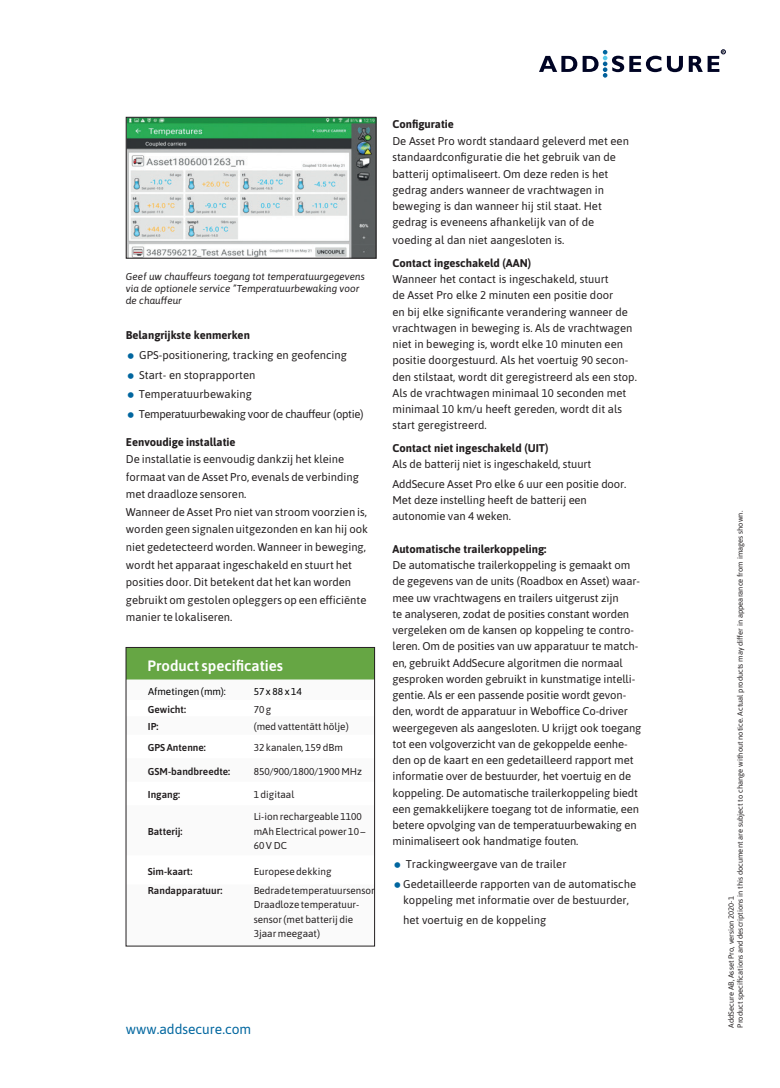
<style>
.page{position:relative;width:780px;height:1088px;background:#fff}
.page>*{position:absolute;margin:0;border:0;box-sizing:border-box;transform-origin:0 0}
.t1{font:600 15px "Asap";color:#fff}
.t2{font:13.75px "Asap";color:#01669f}
.t3{font:11.25px/16.2px "Asap";color:#231f20}
.t4{font:700 11.25px "Asap";color:#231f20}
.t5{font:10px/14.5px "Asap";color:#231f20}
.t6{font:italic 10px/12px "Asap";color:#231f20}
.t7{font:600 10px "Asap";color:#231f20}
.t8{font:10px "Asap";color:#000001}
.t9{font:7.5px/9px "Asap";color:#231f20}
</style>
<div class="page">
<svg style="left:539px;top:50px;width:186px;height:28px"></svg>
<img style="left:128px;top:119px;width:246px;height:137px">
<div style="left:126px;top:117px;width:250px;height:141px;border:1px solid #231f20"></div>
<div style="left:126px;top:647px;width:249px;height:32px;background:#66a644"></div>
<div style="left:126px;top:647px;width:249px;height:299px;border:1px solid #231f20"></div>
<p class="t6" style="left:126px;top:270px;width:240px">Geef uw chauffeurs toegang tot temperatuurgegevens via de optionele service ”Temperatuurbewaking voor de chauffeur</p>
<p class="t4" style="left:126px;top:327px;width:126px">Belangrijkste kenmerken</p>
<p class="t3" style="left:139px;top:344px;width:226px;line-height:19.8px">GPS-positionering, tracking en geofencing Start- en stoprapporten Temperatuurbewaking<br>Temperatuurbewaking voor de chauffeur (optie)</p>
<p class="t4" style="left:126px;top:434px;width:111px">Eenvoudige installatie</p>
<p class="t3" style="left:126px;top:450px;width:244px;line-height:17.5px">De installatie is eenvoudig dankzij het kleine formaat van de Asset Pro, evenals de verbinding met draadloze sensoren.<br>Wanneer de Asset Pro niet van stroom voorzien is, worden geen signalen uitgezonden en kan hij ook niet gedetecteerd worden. Wanneer in beweging, wordt het apparaat ingeschakeld en stuurt het posities door. Dit betekent dat het kan worden gebruikt om gestolen opleggers op een efficiënte manier te lokaliseren.</p>
<h1 class="t1" style="left:147px;top:655px;width:137px">Product specificaties</h1>
<p class="t8" style="left:148px;top:684px;width:79px">Afmetingen (mm):</p>
<p class="t8" style="left:254px;top:684px;width:50px">57 x 88 x 14</p>
<p class="t7" style="left:148px;top:702px;width:40px">Gewicht:</p>
<p class="t5" style="left:254px;top:701px;width:19px">70 g</p>
<p class="t7" style="left:148px;top:719px;width:12px">IP:</p>
<p class="t5" style="left:254px;top:719px;width:96px">(med vattentätt hölje)</p>
<p class="t7" style="left:148px;top:740px;width:59px">GPS Antenne:</p>
<p class="t5" style="left:254px;top:740px;width:91px">32 kanalen, 159 dBm</p>
<p class="t7" style="left:148px;top:764px;width:84px">GSM-bandbreedte:</p>
<p class="t5" style="left:254px;top:763px;width:110px">850/900/1800/1900 MHz</p>
<p class="t7" style="left:148px;top:787px;width:34px">Ingang:</p>
<p class="t5" style="left:254px;top:787px;width:42px">1 digitaal</p>
<p class="t7" style="left:148px;top:824px;width:36px">Batterij:</p>
<p class="t5" style="left:254px;top:809px;width:113px">Li-ion rechargeable 1100 mAh Electrical power 10 –<br>60 V DC</p>
<p class="t7" style="left:148px;top:864px;width:46px">Sim-kaart:</p>
<p class="t5" style="left:254px;top:863px;width:79px">Europese dekking</p>
<p class="t7" style="left:148px;top:883px;width:76px">Randapparatuur:</p>
<p class="t5" style="left:254px;top:882px;width:122px">Bedrade temperatuursensor<br>Draadloze temperatuur&shy;sensor (met batterij die<br>3jaar meegaat)</p>
<p class="t4" style="left:392px;top:116px;width:63px">Configuratie</p>
<p class="t3" style="left:392px;top:132px;width:238px">De Asset Pro wordt standaard geleverd met een standaardconfiguratie die het gebruik van de batterij optimaliseert. Om deze reden is het gedrag anders wanneer de vrachtwagen in beweging is dan wanneer hij stil staat. Het gedrag is eveneens afhankelijk van of de</p>
<p class="t3" style="left:392px;top:232px;width:173px">voeding al dan niet aangesloten is.</p>
<p class="t4" style="left:392px;top:255px;width:140px">Contact ingeschakeld (AAN)</p>
<p class="t3" style="left:392px;top:270px;width:246px">Wanneer het contact is ingeschakeld, stuurt<br>de Asset Pro elke 2 minuten een positie door<br>en bij elke significante verandering wanneer de vrachtwagen in beweging is. Als de vrachtwagen niet in beweging is, wordt elke 10 minuten een positie doorgestuurd. Als het voertuig 90 secon&shy;den stilstaat, wordt dit geregistreerd als een stop.<br>Als de vrachtwagen minimaal 10 seconden met minimaal 10 km/u heeft gereden, wordt dit als start geregistreerd.</p>
<p class="t4" style="left:392px;top:440px;width:157px">Contact niet ingeschakeld (UIT)</p>
<p class="t3" style="left:392px;top:453px;width:235px;line-height:19.8px">Als de batterij niet is ingeschakeld, stuurt<br>AddSecure Asset Pro elke 6 uur een positie door.</p>
<p class="t3" style="left:392px;top:491px;width:196px">Met deze instelling heeft de batterij een autonomie van 4 weken.</p>
<p class="t4" style="left:392px;top:541px;width:155px">Automatische trailerkoppeling:</p>
<p class="t3" style="left:392px;top:556px;width:250px">De automatische trailerkoppeling is gemaakt om de gegevens van de units (Roadbox en Asset) waar&shy;mee uw vrachtwagens en trailers uitgerust zijn<br>te analyseren, zodat de posities constant worden vergeleken om de kansen op koppeling te contro&shy;leren. Om de posities van uw apparatuur te match&shy;en, gebruikt AddSecure algoritmen die normaal gesproken worden gebruikt in kunstmatige intelli&shy;gentie. Als er een passende positie wordt gevon&shy;den, wordt de apparatuur in Weboffice Co-driver weergegeven als aangesloten. U krijgt ook toegang tot een volgoverzicht van de gekoppelde eenhe&shy;den op de kaart en een gedetailleerd rapport met informatie over de bestuurder, het voertuig en de koppeling. De automatische trailerkoppeling biedt een gemakkelijkere toegang tot de informatie, een betere opvolging van de temperatuurbewaking en minimaliseert ook handmatige fouten.</p>
<p class="t3" style="left:403px;top:853px;width:234px;line-height:19.8px">Trackingweergave van de trailer<br>Gedetailleerde rapporten van de automatische</p>
<p class="t3" style="left:403px;top:889px;width:227px;line-height:20px">koppeling met informatie over de bestuurder, het voertuig en de koppeling</p>
<p class="t2" style="left:126px;top:1019px;width:127px">www.addsecure.com</p>
<p class="t9" style="left:726px;top:1028px;width:518px;rotate:-90deg">AddSecure AB, Asset Pro, version 2020-1<br>Product specifications and descriptions in this document are subject to change without notice. Actual products may differ in appearance from images shown.</p>
</div>
